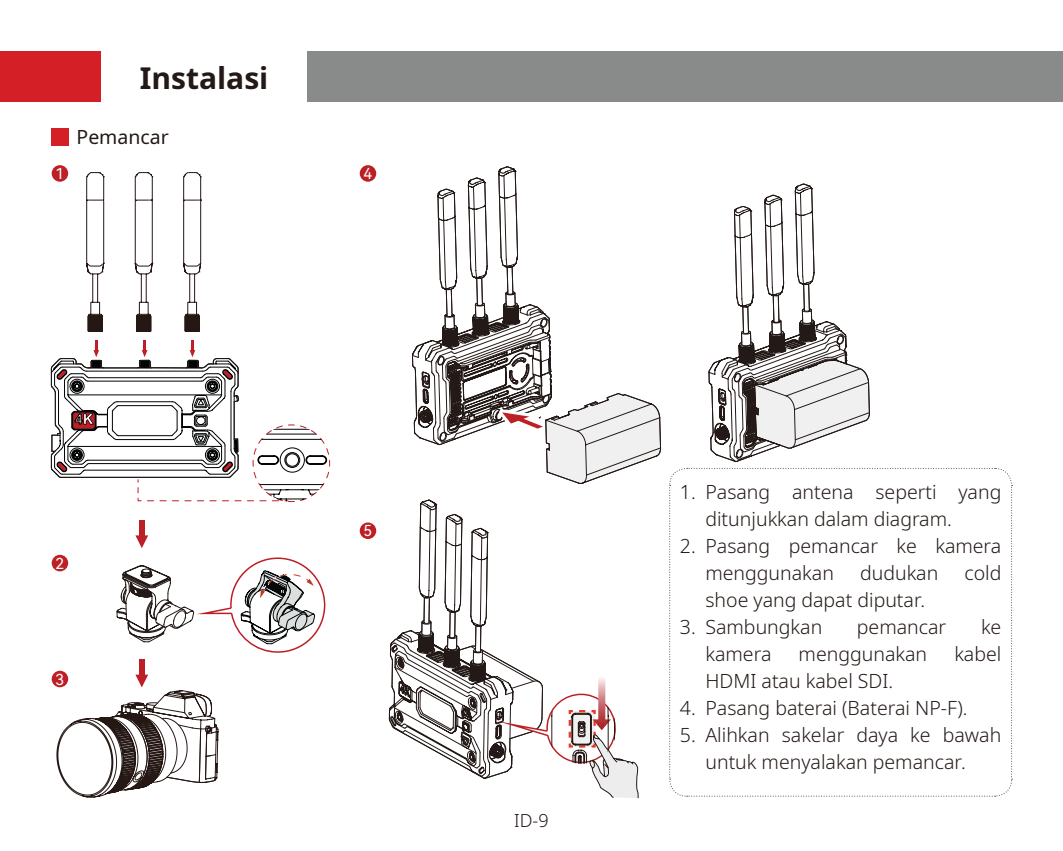
<style>
.page{position:relative;width:1063px;height:851px;background:#fff}
.page>*{position:absolute;margin:0;border:0;box-sizing:border-box;transform-origin:0 0}
.标题{font:700 30px "Noto Sans";color:#231916}
.t1{font:300 19.5px/27px "Noto Sans";color:#231916}
.正文_6_5pt{font:19.5px "Noto Sans";color:#231916}
.t2{font:300 18px "Noto Sans";color:#231916}
.t3{font:15px "Harmony OS Sans SC";color:#fff}
</style>
<div class="page">
<div style="left:0;top:51px;width:102px;height:51px;background:#d41f26"></div>
<div style="left:103px;top:51px;width:960px;height:51px;background:#898a8a"></div>
<div style="left:101px;top:41px;width:206px;height:70px;background:#fff"></div>
<div style="left:51px;top:128px;width:17px;height:17px;background:#d41f26"></div>
<svg style="left:86px;top:172px;width:116px;height:160px"></svg>
<svg style="left:135px;top:535px;width:13px;height:13px"></svg>
<div style="left:139px;top:519px;width:6px;height:17px;background:#bc2026"></div>
<div style="left:139px;top:659px;width:6px;height:17px;background:#bc2026"></div>
<svg style="left:56px;top:674px;width:163px;height:123px"></svg>
<div style="left:52px;top:165px;width:16px;height:17px;background:#bc2026;border-radius:50%"></div>
<div style="left:52px;top:554px;width:16px;height:17px;background:#bc2026;border-radius:50%"></div>
<div style="left:52px;top:670px;width:16px;height:17px;background:#bc2026;border-radius:50%"></div>
<div style="left:360px;top:165px;width:16px;height:17px;background:#bc2026;border-radius:50%"></div>
<div style="left:360px;top:522px;width:16px;height:17px;background:#bc2026;border-radius:50%"></div>
<svg style="left:117px;top:557px;width:208px;height:95px"></svg>
<svg style="left:669px;top:462px;width:344px;height:334px"></svg>
<svg style="left:708px;top:183px;width:162px;height:279px"></svg>
<svg style="left:51px;top:340px;width:279px;height:162px"></svg>
<svg style="left:389px;top:166px;width:272px;height:632px"></svg>
<p class="t3" style="left:55px;top:163px;width:10px">1</p>
<p class="标题" style="left:140px;top:57px;width:130px">Instalasi</p>
<p class="正文_6_5pt" style="left:77px;top:123px;width:94px">Pemancar</p>
<p class="t3" style="left:363px;top:163px;width:10px">4</p>
<p class="t3" style="left:55px;top:552px;width:10px">2</p>
<p class="t3" style="left:55px;top:668px;width:10px">3</p>
<p class="t3" style="left:363px;top:520px;width:10px">5</p>
<p class="t2" style="left:514px;top:807px;width:36px">ID-9</p>
<p class="t1" style="left:705px;top:478px;width:297px;text-indent:-26px">1. Pasang antena seperti yang ditunjukkan dalam diagram.</p>
<p class="t1" style="left:705px;top:532px;width:297px;text-indent:-26px">2. Pasang pemancar ke kamera menggunakan</p>
<p class="t1" style="left:860px;top:559px;width:80px">dudukan</p>
<p class="t1" style="left:964px;top:559px;width:38px">cold</p>
<p class="t1" style="left:705px;top:586px;width:221px">shoe yang dapat diputar.</p>
<p class="t1" style="left:680px;top:613px;width:144px">3. Sambungkan</p>
<p class="t1" style="left:857px;top:613px;width:91px">pemancar</p>
<p class="t1" style="left:981px;top:613px;width:22px">ke</p>
<p class="t1" style="left:705px;top:640px;width:68px">kamera</p>
<p class="t1" style="left:799px;top:640px;width:130px">menggunakan</p>
<p class="t1" style="left:954px;top:640px;width:49px">kabel</p>
<p class="t1" style="left:705px;top:667px;width:189px">HDMI atau kabel SDI.</p>
<p class="t1" style="left:680px;top:694px;width:289px">4. Pasang baterai (Baterai NP-F).</p>
<p class="t1" style="left:680px;top:721px;width:323px;text-align:center">5. Alihkan sakelar daya ke bawah untuk menyalakan pemancar.</p>
</div>
